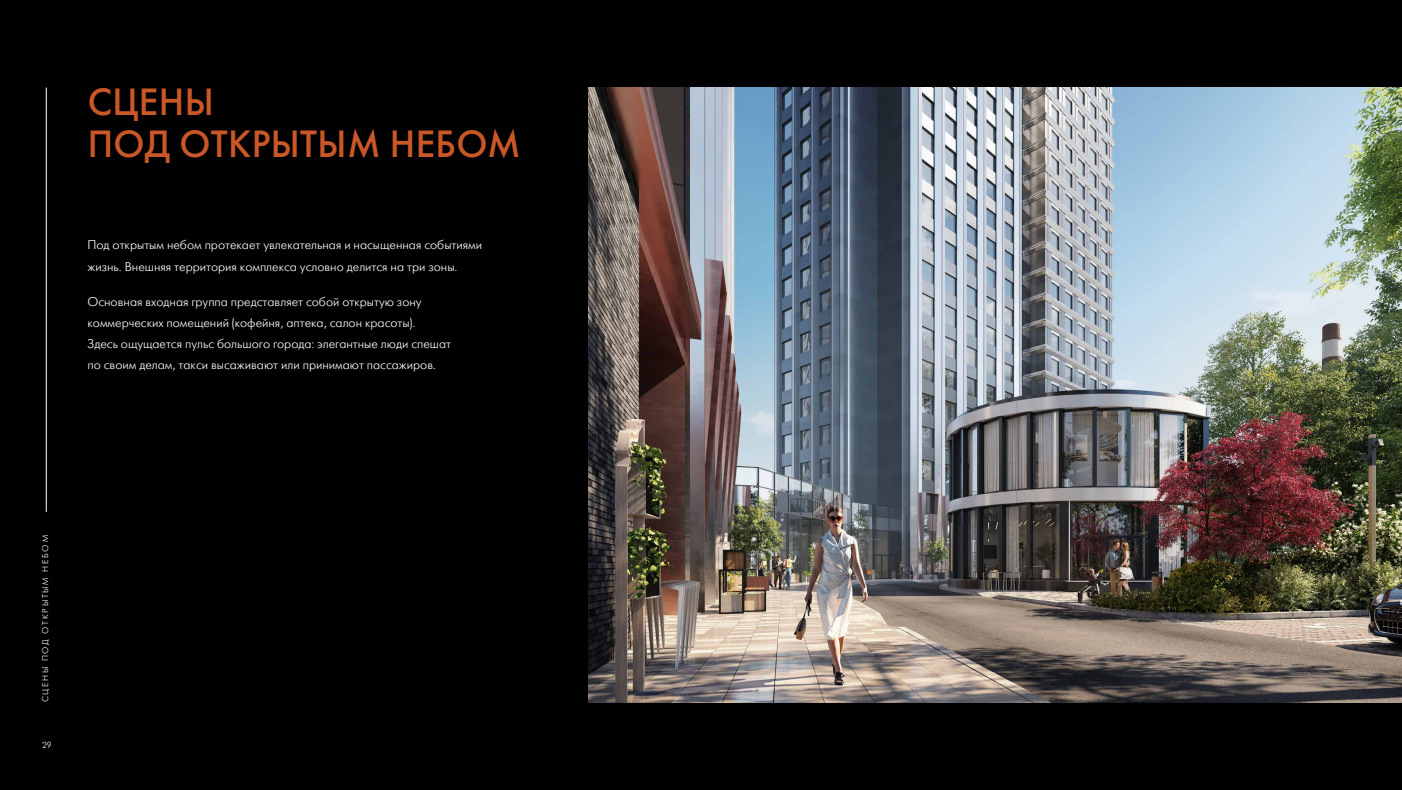
<style>
.page{position:relative;width:1402px;height:790px;background:#000}
.page>*{position:absolute;margin:0;border:0;box-sizing:border-box;transform-origin:0 0}
.t1{font:37.8px/41.3px "Futura Futuris";letter-spacing:.01em;color:#c95727}
.t2{font:300 12.6px/21px "Futura Futuris";color:#fff}
.t3{font:300 8.75px "Futura Futuris";color:#fff}
.t4{font:300 8.4px "Futura Futuris";letter-spacing:.21em;color:#fff}
</style>
<div class="page">
<img style="left:589px;top:88px;width:813px;height:614px">
<hr style="left:46px;top:88px;width:1px;height:424px;background:#fff">
<h1 class="t1" style="left:88px;top:82px;width:434px">СЦЕНЫ<br>ПОД ОТКРЫТЫМ НЕБОМ</h1>
<p class="t2" style="left:88px;top:235px;width:396px">Под открытым небом протекает увлекательная и насыщенная событиями жизнь. Внешняя территория комплекса условно делится на три зоны.</p>
<p class="t2" style="left:88px;top:291px;width:365px">Основная входная группа представляет собой открытую зону коммерческих помещений (кофейня, аптека, салон красоты).<br>Здесь ощущается пульс большого города: элегантные люди спешат по своим делам, такси высаживают или принимают пассажиров.</p>
<p class="t4" style="left:41px;top:702px;width:169px;rotate:-90deg">СЦЕНЫ ПОД ОТКРЫТЫМ НЕБОМ</p>
<p class="t3" style="left:42px;top:740px;width:11px">29</p>
</div>
